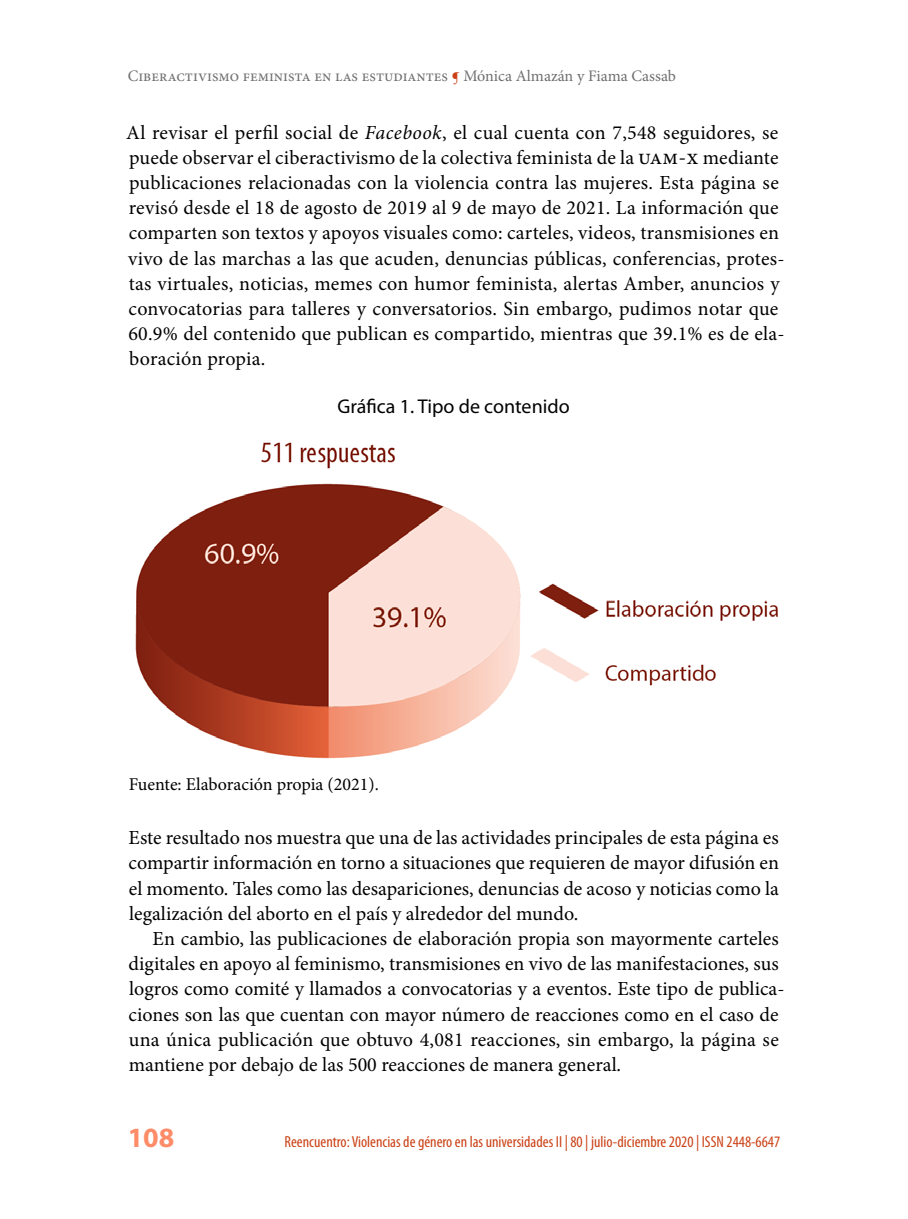
<style>
.page{position:relative;width:908px;height:1219px;background:#fff}
.page>*{position:absolute;margin:0;border:0;box-sizing:border-box;transform-origin:0 0}
.t1{font:700 28px "Myriad Pro";color:#fe8c68}
.t2{font:20px/25.2px "Minion Pro";letter-spacing:.005em;color:#000}
.t3{font:20px "Myriad Pro";color:#000}
.t4{font:18px "Minion Pro";color:#000}
.t5{font:condensed 16px "Myriad Pro";color:#cb4115}
.t6{font:16px "Minion Pro";color:#706f6f}
.s1{color:#cb4115}
.s2{font-style:italic}
.s3{font-size:22px}
</style>
<div class="page">
<img style="left:135px;top:442px;width:643px;height:317px">
<p class="t6" style="left:128px;top:65px;width:549px">Ciberactivismo feminista en las estudiantes <span class="s1">¶</span> Mónica Almazán y Fiama Cassab</p>
<p class="t2" style="left:126px;top:120px;width:659px">Al revisar el perfil social de <span class="s2">Facebook</span>, el cual cuenta con 7,548 seguidores, se puede observar el ciberactivismo de la colectiva feminista de la <span class="s3">uam-x</span> mediante publicaciones relacionadas con la violencia contra las mujeres. Esta página se revisó desde el 18 de agosto de 2019 al 9 de mayo de 2021. La información que comparten son textos y apoyos visuales como: carteles, videos, transmisiones en vivo de las marchas a las que acuden, denuncias públicas, conferencias, protes&shy;tas virtuales, noticias, memes con humor feminista, alertas Amber, anuncios y convocatorias para talleres y conversatorios. Sin embargo, pudimos notar que 60.9% del contenido que publican es compartido, mientras que 39.1% es de ela&shy;boración propia.</p>
<p class="t3" style="left:337px;top:394px;width:234px">Gráfica 1. Tipo de contenido</p>
<p class="t4" style="left:129px;top:772px;width:251px">Fuente: Elaboración propia (2021).</p>
<p class="t2" style="left:128px;top:825px;width:651px;text-align:justify">Este resultado nos muestra que una de las actividades principales de esta página es compartir información en torno a situaciones que requieren de mayor difusión en el momento. Tales como las desapariciones, denuncias de acoso y noticias como la legalización del aborto en el país y alrededor del mundo.</p>
<p class="t2" style="left:129px;top:926px;width:657px;text-indent:24px">En cambio, las publicaciones de elaboración propia son mayormente carteles digitales en apoyo al feminismo, transmisiones en vivo de las manifestaciones, sus logros como comité y llamados a convocatorias y a eventos. Este tipo de publica&shy;ciones son las que cuentan con mayor número de reacciones como en el caso de una única publicación que obtuvo 4,081 reacciones, sin embargo, la página se mantiene por debajo de las 500 reacciones de manera general.</p>
<h1 class="t1" style="left:128px;top:1119px;width:48px">108</h1>
<p class="t5" style="left:284px;top:1132px;width:497px">Reencuentro: Violencias de género en las universidades II | 80 | julio-diciembre 2020 | ISSN 2448-6647</p>
</div>
